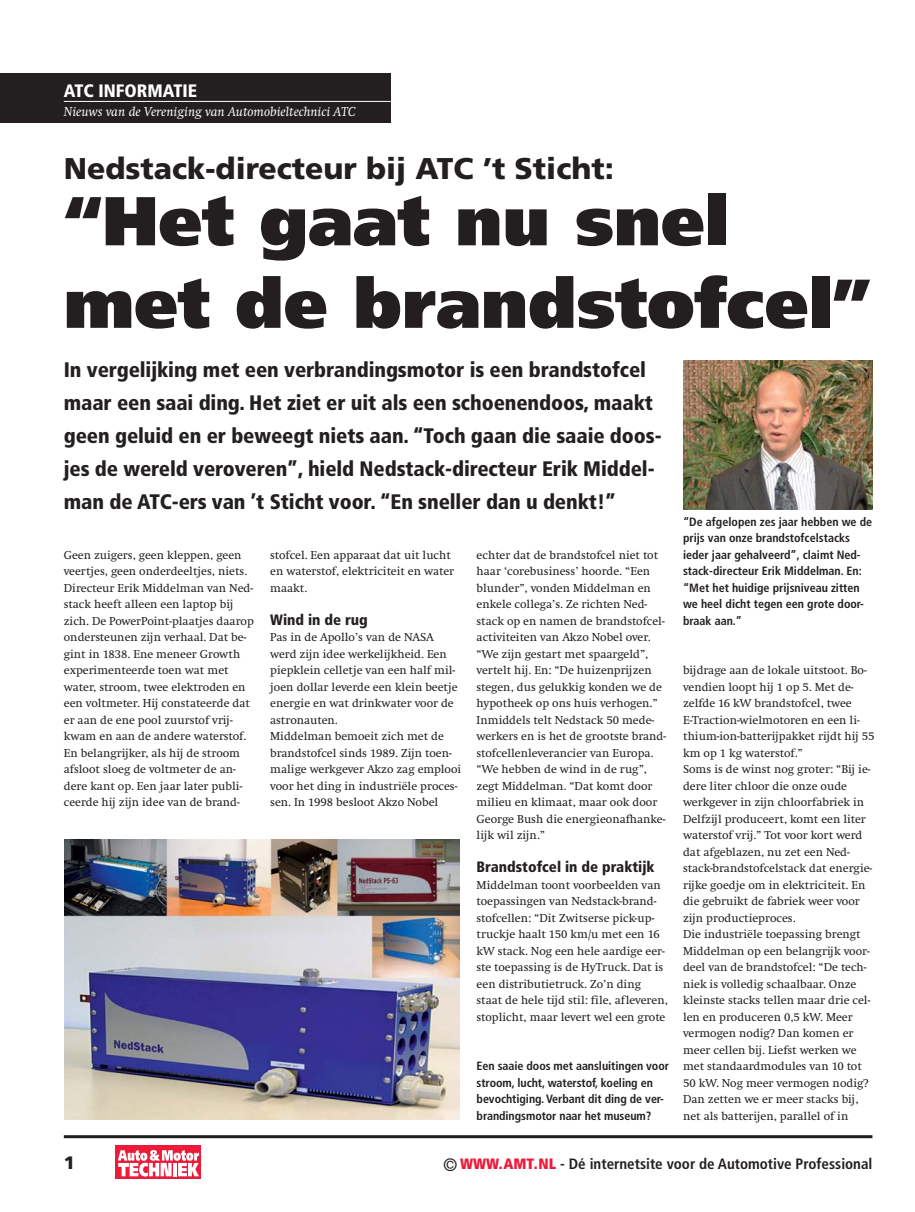
<style>
.page{position:relative;width:915px;height:1212px;background:#fff}
.page>*{position:absolute;margin:0;border:0;box-sizing:border-box;transform-origin:0 0}
.t1{font:900 69px/82.5px "Frutiger LT Std";color:#231f20}
.t2{font:900 30px "Frutiger LT Std";color:#231f20}
.t3{font:900 condensed 21px/33px "Frutiger LT Std";letter-spacing:-.005em;color:#231f20}
.t4{font:900 condensed 18px "Frutiger LT Std";color:#fff}
.t5{font:900 18px "Frutiger LT Std";color:#231f20}
.t6{font:700 condensed 15px "Frutiger";color:#231f20}
.t7{font:900 condensed 15px "Frutiger LT Std";color:#231f20}
.t8{font:italic 13.5px "Swift";color:#fff}
.t9{font:12px/16.5px "Swift";color:#231f20}
.t10{font:700 condensed 12px/16.5px "Frutiger LT Std";color:#231f20}
.s1{font-weight:400;font-size:18px}
.s2{font-weight:900;color:#ed1a3a}
</style>
<div class="page">
<hr style="left:64px;top:1135px;width:808px;height:3px;background:#231f20">
<div style="left:0;top:73px;width:390px;height:49px;background:#231f20"></div>
<hr style="left:64px;top:101px;width:326px;height:1px;background:#fff">
<img style="left:683px;top:361px;width:189px;height:148px">
<img style="left:64px;top:839px;width:395px;height:281px">
<div style="left:116px;top:1146px;width:85px;height:33px;background:#ed1a3a"></div>
<svg style="left:118px;top:1150px;width:81px;height:26px"></svg>
<h3 class="t4" style="left:64px;top:83px;width:135px">ATC INFORMATIE</h3>
<p class="t8" style="left:64px;top:106px;width:293px">Nieuws van de Vereniging van Automobieltechnici ATC</p>
<h2 class="t2" style="left:64px;top:151px;width:551px">Nedstack-directeur bij ATC ’t Sticht:</h2>
<h1 class="t1" style="left:64px;top:186px;width:808px">“Het gaat nu snel met de brandstofcel”</h1>
<p class="t3" style="left:64px;top:355px;width:599px">In vergelijking met een verbrandingsmotor is een brandstofcel maar een saai ding. Het ziet er uit als een schoenendoos, maakt geen geluid en er beweegt niets aan. “Toch gaan die saaie doos&shy;jes de wereld veroveren”, hield Nedstack-directeur Erik Middel&shy;man de ATC-ers van ’t Sticht voor. “En sneller dan u denkt!”</p>
<p class="t9" style="left:270px;top:548px;width:185px">stofcel. Een apparaat dat uit lucht en waterstof, elektriciteit en water maakt.</p>
<p class="t7" style="left:270px;top:614px;width:99px">Wind in de rug</p>
<p class="t9" style="left:270px;top:630px;width:192px">Pas in de Apollo’s van de NASA werd zijn idee werkelijkheid. Een piepklein celletje van een half mil&shy;joen dollar leverde een klein beetje energie en wat drinkwater voor de astronauten.<br>Middelman bemoeit zich met de brandstofcel sinds 1989. Zijn toen&shy;malige werkgever Akzo zag emplooi voor het ding in industriële proces&shy;sen. In 1998 besloot Akzo Nobel</p>
<p class="t9" style="left:64px;top:548px;width:191px">Geen zuigers, geen kleppen, geen veertjes, geen onderdeeltjes, niets.<br>Directeur Erik Middelman van Ned&shy;stack heeft alleen een laptop bij zich. De PowerPoint-plaatjes daarop ondersteunen zijn verhaal. Dat be&shy;gint in 1838. Ene meneer Growth experimenteerde toen wat met water, stroom, twee elektroden en een voltmeter. Hij constateerde dat er aan de ene pool zuurstof vrij&shy;kwam en aan de andere waterstof.<br>En belangrijker, als hij de stroom afsloot sloeg de voltmeter de an&shy;dere kant op. Een jaar later publi&shy;ceerde hij zijn idee van de brand-</p>
<p class="t9" style="left:476px;top:548px;width:191px">echter dat de brandstofcel niet tot haar ‘corebusiness’ hoorde. “Een blunder”, vonden Middelman en enkele collega’s. Ze richten Ned&shy;stack op en namen de brandstofcel&shy;activiteiten van Akzo Nobel over. “We zijn gestart met spaargeld”, vertelt hij. En: “De huizenprijzen stegen, dus gelukkig konden we de hypotheek op ons huis verhogen.”<br>Inmiddels telt Nedstack 50 mede&shy;werkers en is het de grootste brand&shy;stofcellenleverancier van Europa. “We hebben de wind in de rug”, zegt Middelman. “Dat komt door milieu en klimaat, maar ook door<br>George Bush die energieonafhanke&shy;lijk wil zijn.”</p>
<p class="t7" style="left:476px;top:861px;width:179px">Brandstofcel in de praktijk</p>
<p class="t9" style="left:476px;top:878px;width:193px">Middelman toont voorbeelden van toepassingen van Nedstack-brand&shy;stofcellen: “Dit Zwitserse pick-up&shy;truckje haalt 150 km/u met een 16 kW stack. Nog een hele aardige eer&shy;ste toepassing is de HyTruck. Dat is een distributietruck. Zo’n ding staat de hele tijd stil: file, afleveren, stoplicht, maar levert wel een grote</p>
<p class="t10" style="left:476px;top:1059px;width:194px">Een saaie doos met aansluitingen voor stroom, lucht, waterstof, koeling en bevochtiging. Verbant dit ding de ver&shy;brandingsmotor naar het museum?</p>
<p class="t10" style="left:682px;top:514px;width:190px">“De afgelopen zes jaar hebben we de prijs van onze brandstofcelstacks ieder jaar gehalveerd”, claimt Ned&shy;stack-directeur Erik Middelman. En: “Met het huidige prijsniveau zitten we heel dicht tegen een grote door&shy;braak aan.”</p>
<p class="t9" style="left:682px;top:663px;width:193px">bijdrage aan de lokale uitstoot. Bo&shy;vendien loopt hij 1 op 5. Met de&shy;zelfde 16 kW brandstofcel, twee E-Traction-wielmotoren en een li&shy;thium-ion-batterijpakket rijdt hij 55 km op 1 kg waterstof.”<br>Soms is de winst nog groter: “Bij ie&shy;dere liter chloor die onze oude werkgever in zijn chloorfabriek in Delfzijl produceert, komt een liter waterstof vrij.” Tot voor kort werd dat afgeblazen, nu zet een Ned&shy;stack-brandstofcelstack dat energie&shy;rijke goedje om in elektriciteit. En die gebruikt de fabriek weer voor zijn productieproces.<br>Die industriële toepassing brengt Middelman op een belangrijk voor&shy;deel van de brandstofcel: “De tech&shy;niek is volledig schaalbaar. Onze kleinste stacks tellen maar drie cel&shy;len en produceren 0,5 kW. Meer vermogen nodig? Dan komen er meer cellen bij. Liefst werken we met standaardmodules van 10 tot 50 kW. Nog meer vermogen nodig?<br>Dan zetten we er meer stacks bij, net als batterijen, parallel of in</p>
<h3 class="t5" style="left:64px;top:1153px;width:13px">1</h3>
<p class="t6" style="left:443px;top:1158px;width:431px"><span class="s1">©</span> <span class="s2">WWW.AMT.NL</span> - Dé internetsite voor de Automotive Professional</p>
</div>
